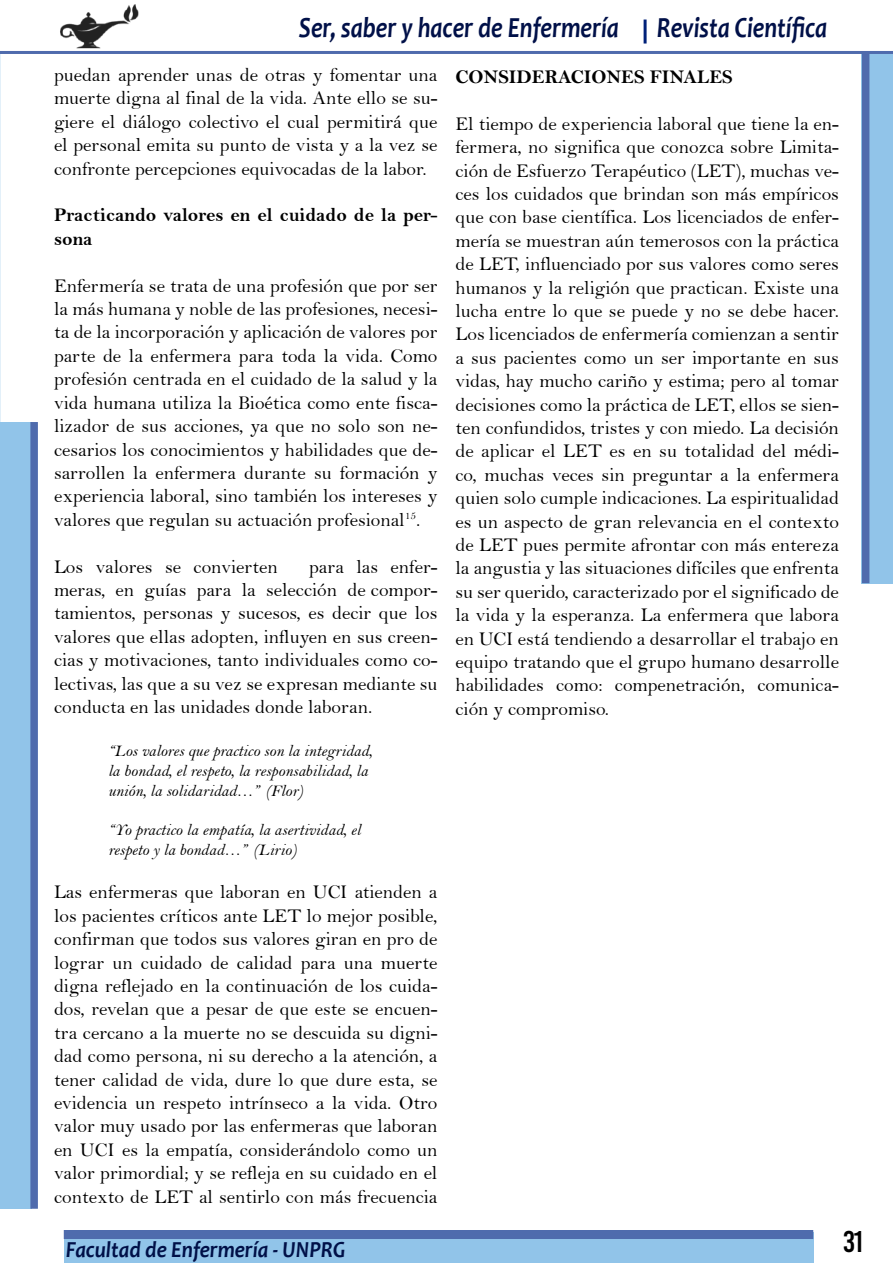
<style>
.page{position:relative;width:893px;height:1263px;background:#fff}
.page>*{position:absolute;margin:0;border:0;box-sizing:border-box;transform-origin:0 0}
.t1{font:30px "Bebas";color:#000}
.t2{font:italic 700 29.25px "Candara";color:#001048;scale:.82 1}
.t3{font:italic 700 23.1px "Candara";color:#001048;scale:.91 1}
.t4{font:19.5px/23.4px "Bell";color:#000;text-align:justify}
.t5{font:19.5px/23.4px "Bell MT Bold";color:#000}
.t6{font:16.5px/19.8px "Bell MT Italic";color:#000}
</style>
<div class="page">
<div style="left:862px;top:52px;width:31px;height:531px;background:#91c4e9"></div>
<hr style="left:0;top:51px;width:893px;height:3px;background:#4f6bad">
<div style="left:862px;top:52px;width:7px;height:531px;background:#4f6bad"></div>
<hr style="left:644px;top:20px;width:3px;height:24px;background:#002179">
<img style="left:60px;top:4px;width:79px;height:45px">
<div style="left:64px;top:1232px;width:749px;height:31px;background:#91c4e9"></div>
<div style="left:0;top:422px;width:31px;height:787px;background:#91c4e9"></div>
<div style="left:30px;top:422px;width:8px;height:787px;background:#4f6bad"></div>
<div style="left:64px;top:1230px;width:749px;height:9px;background:#4f6bad"></div>
<h2 class="t2" style="left:299px;top:9px;width:392px">Ser, saber y hacer de Enfermería</h2>
<h2 class="t2" style="left:657px;top:9px;width:209px">Revista Científica</h2>
<p class="t4" style="left:54px;top:63px;width:385px">puedan aprender unas de otras y fomentar una muerte digna al final de la vida. Ante ello se su&shy;giere el diálogo colectivo el cual permitirá que el personal emita su punto de vista y a la vez se confronte percepciones equivocadas de la labor.</p>
<p class="t5" style="left:54px;top:203px;width:385px">Practicando valores en el cuidado de la per&shy;sona</p>
<p class="t4" style="left:54px;top:274px;width:385px">Enfermería se trata de una profesión que por ser la más humana y noble de las profesiones, necesi&shy;ta de la incorporación y aplicación de valores por parte de la enfermera para toda la vida. Como profesión centrada en el cuidado de la salud y la vida humana utiliza la Bioética como ente fisca&shy;lizador de sus acciones, ya que no solo son ne&shy;cesarios los conocimientos y habilidades que de&shy;sarrollen la enfermera durante su formación y experiencia laboral, sino también los intereses y valores que regulan su actuación profesional<sup>15</sup>.</p>
<p class="t4" style="left:54px;top:554px;width:225px">Los valores se convierten</p>
<p class="t4" style="left:54px;top:554px;width:385px;text-indent:255px">para las enfer&shy;meras, en guías para la selección de compor&shy;tamientos, personas y sucesos, es decir que los valores que ellas adopten, influyen en sus creen&shy;cias y motivaciones, tanto individuales como co&shy;lectivas, las que a su vez se expresan mediante su conducta en las unidades donde laboran.</p>
<p class="t6" style="left:108px;top:741px;width:266px">“Los valores que practico son la integridad, la bondad, el respeto, la responsabilidad, la unión, la solidaridad…” (Flor)</p>
<p class="t6" style="left:108px;top:820px;width:254px">“Yo practico la empatía, la asertividad, el respeto y la bondad…” (Lirio)</p>
<p class="t4" style="left:54px;top:880px;width:385px">Las enfermeras que laboran en UCI atienden a los pacientes críticos ante LET lo mejor posible, confirman que todos sus valores giran en pro de lograr un cuidado de calidad para una muerte digna reflejado en la continuación de los cuida&shy;dos, revelan que a pesar de que este se encuen&shy;tra cercano a la muerte no se descuida su digni&shy;dad como persona, ni su derecho a la atención, a tener calidad de vida, dure lo que dure esta, se evidencia un respeto intrínseco a la vida. Otro valor muy usado por las enfermeras que laboran en UCI es la empatía, considerándolo como un valor primordial; y se refleja en su cuidado en el contexto de LET al sentirlo con más frecuencia</p>
<p class="t3" style="left:66px;top:1235px;width:309px">Facultad de Enfermería - UNPRG</p>
<p class="t5" style="left:455px;top:65px;width:279px">CONSIDERACIONES FINALES</p>
<p class="t4" style="left:455px;top:112px;width:385px">El tiempo de experiencia laboral que tiene la en&shy;fermera, no significa que conozca sobre Limita&shy;ción de Esfuerzo Terapéutico (LET), muchas ve&shy;ces los cuidados que brindan son más empíricos que con base científica. Los licenciados de enfer&shy;mería se muestran aún temerosos con la práctica de LET, influenciado por sus valores como seres humanos y la religión que practican. Existe una lucha entre lo que se puede y no se debe hacer.<br>Los licenciados de enfermería comienzan a sentir a sus pacientes como un ser importante en sus vidas, hay mucho cariño y estima; pero al tomar decisiones como la práctica de LET, ellos se sien&shy;ten confundidos, tristes y con miedo. La decisión de aplicar el LET es en su totalidad del médi&shy;co, muchas veces sin preguntar a la enfermera quien solo cumple indicaciones. La espiritualidad es un aspecto de gran relevancia en el contexto de LET pues permite afrontar con más entereza la angustia y las situaciones difíciles que enfrenta su ser querido, caracterizado por el significado de la vida y la esperanza. La enfermera que labora en UCI está tendiendo a desarrollar el trabajo en equipo tratando que el grupo humano desarrolle habilidades como: compenetración, comunica&shy;ción y compromiso.</p>
<h1 class="t1" style="left:843px;top:1227px;width:21px">31</h1>
</div>
